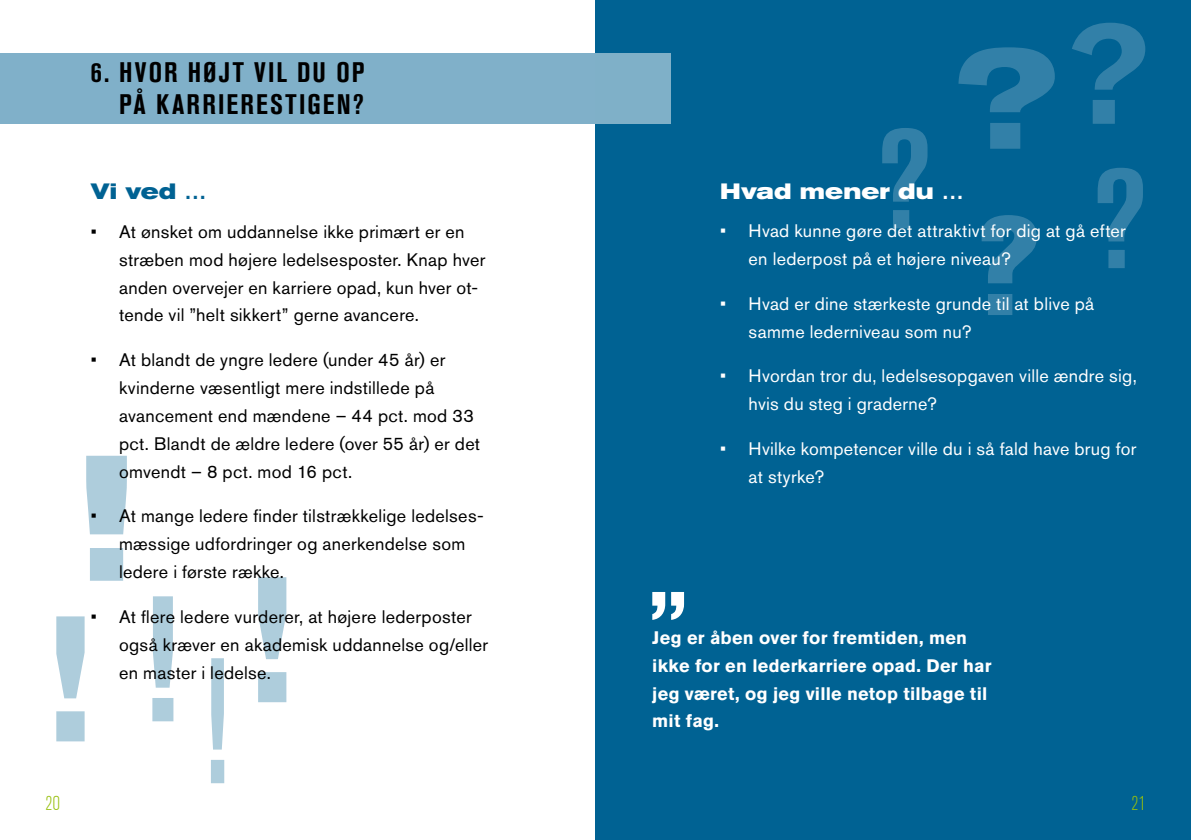
<style>
.page{position:relative;width:1191px;height:840px;background:#fff}
.page>*{position:absolute;margin:0;border:0;box-sizing:border-box;transform-origin:0 0}
.t1{font:700 condensed 28px/32px "Akzidenz Grotesk BE";letter-spacing:.085em;color:#000;text-align:right}
.t2{font:700 expanded 22px "Akzidenz Grotesk BE";letter-spacing:.005em;color:#fff}
.t3{font:700 expanded 22px "Akzidenz Grotesk BE";color:#006293}
.t4{font:300 condensed 20px "Akzidenz Grotesk BE";color:#97bf0d}
.t5{font:18px/27.8px "Akzidenz Grotesk BE";letter-spacing:.015em;color:#000}
.t6{font:18px/27.8px "Akzidenz Grotesk BE";letter-spacing:.015em;color:#fff}
.t7{font:700 18px/27.8px "Akzidenz Grotesk BE";letter-spacing:.015em;color:#fff}
</style>
<div class="page">
<div style="left:595px;top:0;width:596px;height:839px;background:#006293"></div>
<svg style="left:0;top:53px;width:1055px;height:71px;fill:#80b0c9"></svg>
<div style="left:595px;top:53px;width:76px;height:71px;background:#7fb0c8"></div>
<svg style="left:86px;top:455px;width:41px;height:125px"></svg>
<svg style="left:258px;top:577px;width:28px;height:124px"></svg>
<svg style="left:152px;top:596px;width:21px;height:125px;background:#bbd5e1"></svg>
<svg style="left:211px;top:658px;width:13px;height:124px;background:#b9d4e1"></svg>
<svg style="left:56px;top:616px;width:29px;height:125px"></svg>
<svg style="left:1097px;top:168px;width:46px;height:100px"></svg>
<svg style="left:981px;top:215px;width:55px;height:100px"></svg>
<svg style="left:958px;top:47px;width:96px;height:102px"></svg>
<svg style="left:882px;top:128px;width:45px;height:100px"></svg>
<svg style="left:1072px;top:23px;width:73px;height:101px"></svg>
<svg style="left:652px;top:592px;width:32px;height:27px"></svg>
<h1 class="t1" style="left:91px;top:56px;width:275px">6. HVOR HØJT VIL DU OP<br>PÅ KARRIERESTIGEN?</h1>
<p class="t3" style="left:91px;top:178px;width:117px">Vi ved …</p>
<p class="t2" style="left:720px;top:178px;width:245px">Hvad mener du …</p>
<p class="t5" style="left:119px;top:217px;width:368px;text-indent:-28px">• At ønsket om uddannelse ikke primært er en stræben mod højere ledelsesposter. Knap hver anden overvejer en karriere opad, kun hver ot&shy;tende vil ”helt sikkert” gerne avancere.</p>
<p class="t5" style="left:119px;top:346px;width:362px;text-indent:-28px">• At blandt de yngre ledere (under 45 år) er kvinderne væsentligt mere indstillede på avancement end mændene – 44 pct. mod 33 pct. Blandt de ældre ledere (over 55 år) er det omvendt – 8 pct. mod 16 pct.</p>
<p class="t5" style="left:119px;top:502px;width:366px;text-indent:-28px">• At mange ledere finder tilstrækkelige ledelses&shy;mæssige udfordringer og anerkendelse som ledere i første række.</p>
<p class="t5" style="left:119px;top:602px;width:370px;text-indent:-28px">• At flere ledere vurderer, at højere lederposter også kræver en akademisk uddannelse og/eller en master i ledelse.</p>
<p class="t6" style="left:748px;top:217px;width:379px;text-indent:-28px">• Hvad kunne gøre det attraktivt for dig at gå efter en lederpost på et højere niveau?</p>
<p class="t6" style="left:748px;top:289px;width:347px;text-indent:-28px">• Hvad er dine stærkeste grunde til at blive på samme lederniveau som nu?</p>
<p class="t6" style="left:748px;top:362px;width:390px;text-indent:-28px">• Hvordan tror du, ledelsesopgaven ville ændre sig, hvis du steg i graderne?</p>
<p class="t6" style="left:748px;top:434px;width:389px;text-indent:-28px">• Hvilke kompetencer ville du i så fald have brug for at styrke?</p>
<p class="t7" style="left:652px;top:623px;width:341px">Jeg er åben over for fremtiden, men ikke for en lederkarriere opad. Der har jeg været, og jeg ville netop tilbage til mit fag.</p>
<p class="t4" style="left:45px;top:791px;width:16px">20</p>
<p class="t4" style="left:1131px;top:791px;width:16px">21</p>
</div>
